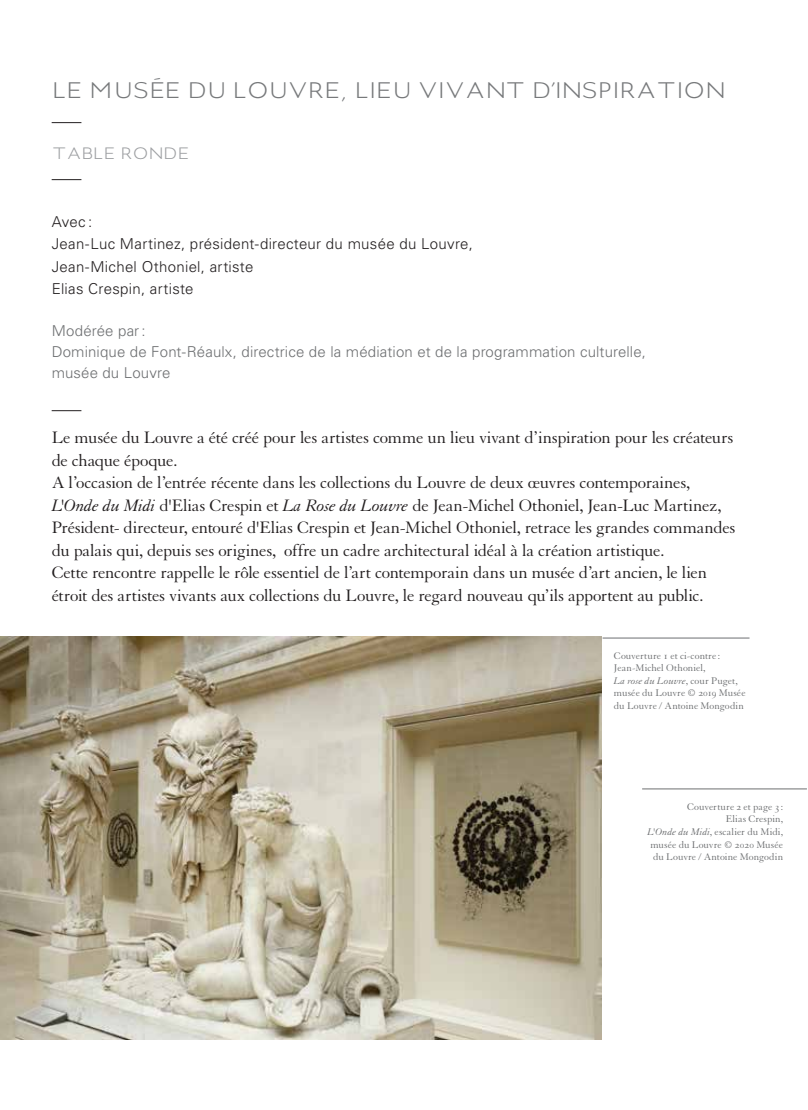
<style>
.page{position:relative;width:808px;height:1110px;background:#fff}
.page>*{position:absolute;margin:0;border:0;box-sizing:border-box;transform-origin:0 0}
.t1{font:22.5px "Louvre Sans";letter-spacing:-.02em;color:#77797b}
.t2{font:18px/22.5px "Granjon LT Std";letter-spacing:-.01em;color:#231f20}
.t3{font:16.5px "Louvre Sans";letter-spacing:-.02em;color:#9c9ea1}
.t4{font:300 15px/22.5px "Univers LT Std";letter-spacing:.02em;color:#231f20}
.t5{font:300 15px/21px "Univers LT Std";letter-spacing:.01em;color:#6d6f71}
.t6{font:10.5px/12.6px "Granjon LT Std";letter-spacing:.01em;color:#6d6f71}
.s1{font-style:italic}
</style>
<div class="page">
<svg style="left:52px;top:122px;width:29px;height:1px"></svg>
<svg style="left:52px;top:179px;width:29px;height:1px"></svg>
<svg style="left:52px;top:410px;width:29px;height:1px"></svg>
<hr style="left:603px;top:638px;width:146px;height:1px;background:#6d6f71">
<img style="left:0;top:637px;width:601px;height:403px">
<hr style="left:642px;top:789px;width:165px;height:1px;background:#6d6f71">
<p class="t1" style="left:52px;top:77px;width:675px">LE MUSÉE DU LOUVRE, LIEU VIVANT D’INSPIRATION</p>
<p class="t3" style="left:52px;top:144px;width:140px">TABLE RONDE</p>
<p class="t4" style="left:52px;top:210px;width:423px">Avec :<br>Jean-Luc Martinez, président-directeur du musée du Louvre,<br>Jean-Michel Othoniel, artiste<br>Elias Crespin, artiste</p>
<p class="t5" style="left:52px;top:320px;width:596px">Modérée par:<br>Dominique de Font-Réaulx, directrice de la médiation et de la programmation culturelle, musée du Louvre</p>
<p class="t2" style="left:52px;top:427px;width:685px">Le musée du Louvre a été créé pour les artistes comme un lieu vivant d’inspiration pour les créateurs de chaque époque.<br>A l’occasion de l’entrée récente dans les collections du Louvre de deux œuvres contemporaines, <span class="s1">L'Onde du Midi</span> d'Elias Crespin et <span class="s1">La Rose du Louvre</span> de Jean-Michel Othoniel, Jean-Luc Martinez, Président- directeur, entouré d'Elias Crespin et Jean-Michel Othoniel, retrace les grandes commandes du palais qui, depuis ses origines, offre un cadre architectural idéal à la création artistique.<br>Cette rencontre rappelle le rôle essentiel de l’art contemporain dans un musée d’art ancien, le lien étroit des artistes vivants aux collections du Louvre, le regard nouveau qu’ils apportent au public.</p>
<p class="t6" style="left:614px;top:649px;width:133px">Couverture 1 et ci-contre :<br>Jean-Michel Othoniel,<br><span class="s1">La rose du Louvre</span>, cour Puget, musée du Louvre © 2019 Musée du Louvre / Antoine Mongodin</p>
<p class="t6" style="left:648px;top:800px;width:137px;text-align:right">Couverture 2 et page 3 :<br>Elias Crespin,<br><span class="s1">L'Onde du Midi</span>, escalier du Midi, musée du Louvre © 2020 Musée du Louvre / Antoine Mongodin</p>
</div>
